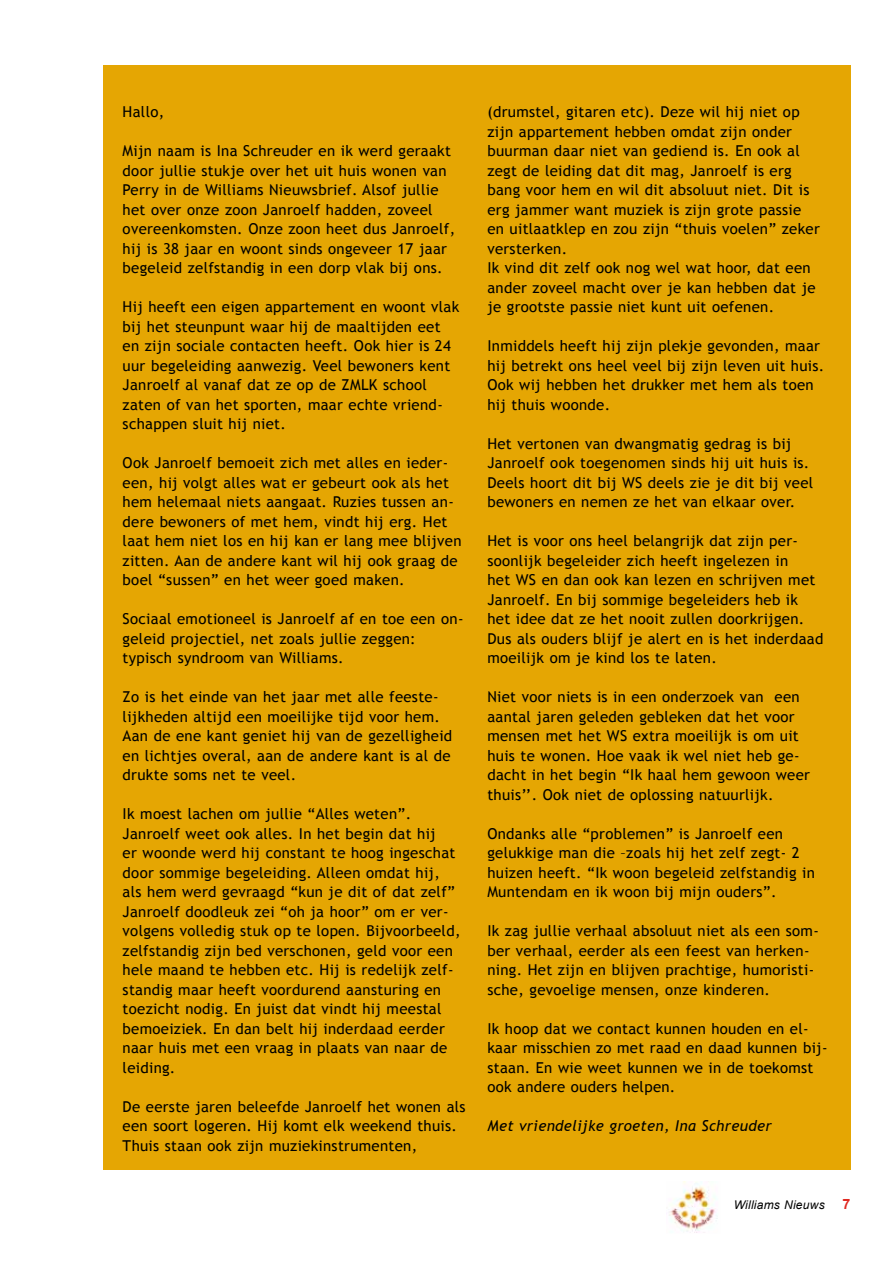
<style>
.page{position:relative;width:893px;height:1263px;background:#fff}
.page>*{position:absolute;margin:0;border:0;box-sizing:border-box;transform-origin:0 0}
.t1{font:15px/19.5px "Trebuchet MS";letter-spacing:.02em;color:#000}
.t2{font:italic 15px "Trebuchet MS";letter-spacing:.02em;color:#000}
.t3{font:700 14.25px "Arial";color:#e02921}
.t4{font:italic 12px "Arial";letter-spacing:.02em;color:#000}
</style>
<div class="page">
<img style="left:666px;top:1181px;width:52px;height:52px">
<div style="left:103px;top:65px;width:747px;height:1105px;background:#e5a603"></div>
<p class="t1" style="left:123px;top:102px;width:43px">Hallo,</p>
<p class="t1" style="left:123px;top:141px;width:334px">Mijn naam is Ina Schreuder en ik werd geraakt door jullie stukje over het uit huis wonen van Perry in de Williams Nieuwsbrief. Alsof jullie het over onze zoon Janroelf hadden, zoveel overeenkomsten. Onze zoon heet dus Janroelf, hij is 38 jaar en woont sinds ongeveer 17 jaar begeleid zelfstandig in een dorp vlak bij ons.</p>
<p class="t1" style="left:123px;top:297px;width:338px">Hij heeft een eigen appartement en woont vlak bij het steunpunt waar hij de maaltijden eet en zijn sociale contacten heeft. Ook hier is 24 uur begeleiding aanwezig. Veel bewoners kent Janroelf al vanaf dat ze op de ZMLK school zaten of van het sporten, maar echte vriend&shy;schappen sluit hij niet.</p>
<p class="t1" style="left:123px;top:453px;width:340px">Ook Janroelf bemoeit zich met alles en ieder&shy;een, hij volgt alles wat er gebeurt ook als het hem helemaal niets aangaat. Ruzies tussen an&shy;dere bewoners of met hem, vindt hij erg. Het laat hem niet los en hij kan er lang mee blijven zitten. Aan de andere kant wil hij ook graag de boel “sussen” en het weer goed maken.</p>
<p class="t1" style="left:123px;top:609px;width:342px">Sociaal emotioneel is Janroelf af en toe een on&shy;geleid projectiel, net zoals jullie zeggen: typisch syndroom van Williams.</p>
<p class="t1" style="left:123px;top:687px;width:331px">Zo is het einde van het jaar met alle feeste&shy;lijkheden altijd een moeilijke tijd voor hem.<br>Aan de ene kant geniet hij van de gezelligheid en lichtjes overal, aan de andere kant is al de drukte soms net te veel.</p>
<p class="t1" style="left:123px;top:804px;width:339px">Ik moest lachen om jullie “Alles weten”.<br>Janroelf weet ook alles. In het begin dat hij<br>er woonde werd hij constant te hoog ingeschat door sommige begeleiding. Alleen omdat hij, als hem werd gevraagd “kun je dit of dat zelf” Janroelf doodleuk zei “oh ja hoor” om er ver&shy;volgens volledig stuk op te lopen. Bijvoorbeeld, zelfstandig zijn bed verschonen, geld voor een hele maand te hebben etc. Hij is redelijk zelf&shy;standig maar heeft voordurend aansturing en toezicht nodig. En juist dat vindt hij meestal bemoeiziek. En dan belt hij inderdaad eerder naar huis met een vraag in plaats van naar de leiding.</p>
<p class="t1" style="left:123px;top:1097px;width:344px">De eerste jaren beleefde Janroelf het wonen als een soort logeren. Hij komt elk weekend thuis.<br>Thuis staan ook zijn muziekinstrumenten,</p>
<p class="t1" style="left:487px;top:102px;width:334px">(drumstel, gitaren etc). Deze wil hij niet op zijn appartement hebben omdat zijn onder buurman daar niet van gediend is. En ook al zegt de leiding dat dit mag, Janroelf is erg bang voor hem en wil dit absoluut niet. Dit is erg jammer want muziek is zijn grote passie en uitlaatklep en zou zijn “thuis voelen” zeker versterken.<br>Ik vind dit zelf ook nog wel wat hoor, dat een ander zoveel macht over je kan hebben dat je je grootste passie niet kunt uit oefenen.</p>
<p class="t1" style="left:487px;top:336px;width:338px">Inmiddels heeft hij zijn plekje gevonden, maar hij betrekt ons heel veel bij zijn leven uit huis.<br>Ook wij hebben het drukker met hem als toen hij thuis woonde.</p>
<p class="t1" style="left:487px;top:434px;width:327px">Het vertonen van dwangmatig gedrag is bij Janroelf ook toegenomen sinds hij uit huis is.<br>Deels hoort dit bij WS deels zie je dit bij veel bewoners en nemen ze het van elkaar over.</p>
<p class="t1" style="left:487px;top:531px;width:337px">Het is voor ons heel belangrijk dat zijn per&shy;soonlijk begeleider zich heeft ingelezen in<br>het WS en dan ook kan lezen en schrijven met Janroelf. En bij sommige begeleiders heb ik het idee dat ze het nooit zullen doorkrijgen.<br>Dus als ouders blijf je alert en is het inderdaad moeilijk om je kind los te laten.</p>
<p class="t1" style="left:487px;top:687px;width:324px">Niet voor niets is in een onderzoek van een aantal jaren geleden gebleken dat het voor mensen met het WS extra moeilijk is om uit huis te wonen. Hoe vaak ik wel niet heb ge&shy;dacht in het begin “Ik haal hem gewoon weer thuis’’. Ook niet de oplossing natuurlijk.</p>
<p class="t1" style="left:487px;top:824px;width:329px">Ondanks alle “problemen” is Janroelf een gelukkige man die –zoals hij het zelf zegt- 2 huizen heeft. “Ik woon begeleid zelfstandig in Muntendam en ik woon bij mijn ouders”.</p>
<p class="t1" style="left:487px;top:921px;width:333px">Ik zag jullie verhaal absoluut niet als een som&shy;ber verhaal, eerder als een feest van herken&shy;ning. Het zijn en blijven prachtige, humoristi&shy;sche, gevoelige mensen, onze kinderen.</p>
<p class="t1" style="left:487px;top:1019px;width:342px">Ik hoop dat we contact kunnen houden en el&shy;kaar misschien zo met raad en daad kunnen bij&shy;staan. En wie weet kunnen we in de toekomst ook andere ouders helpen.</p>
<p class="t2" style="left:487px;top:1117px;width:286px">Met vriendelijke groeten, Ina Schreuder</p>
<p class="t4" style="left:734px;top:1197px;width:92px">Williams Nieuws</p>
<p class="t3" style="left:842px;top:1195px;width:9px">7</p>
</div>
